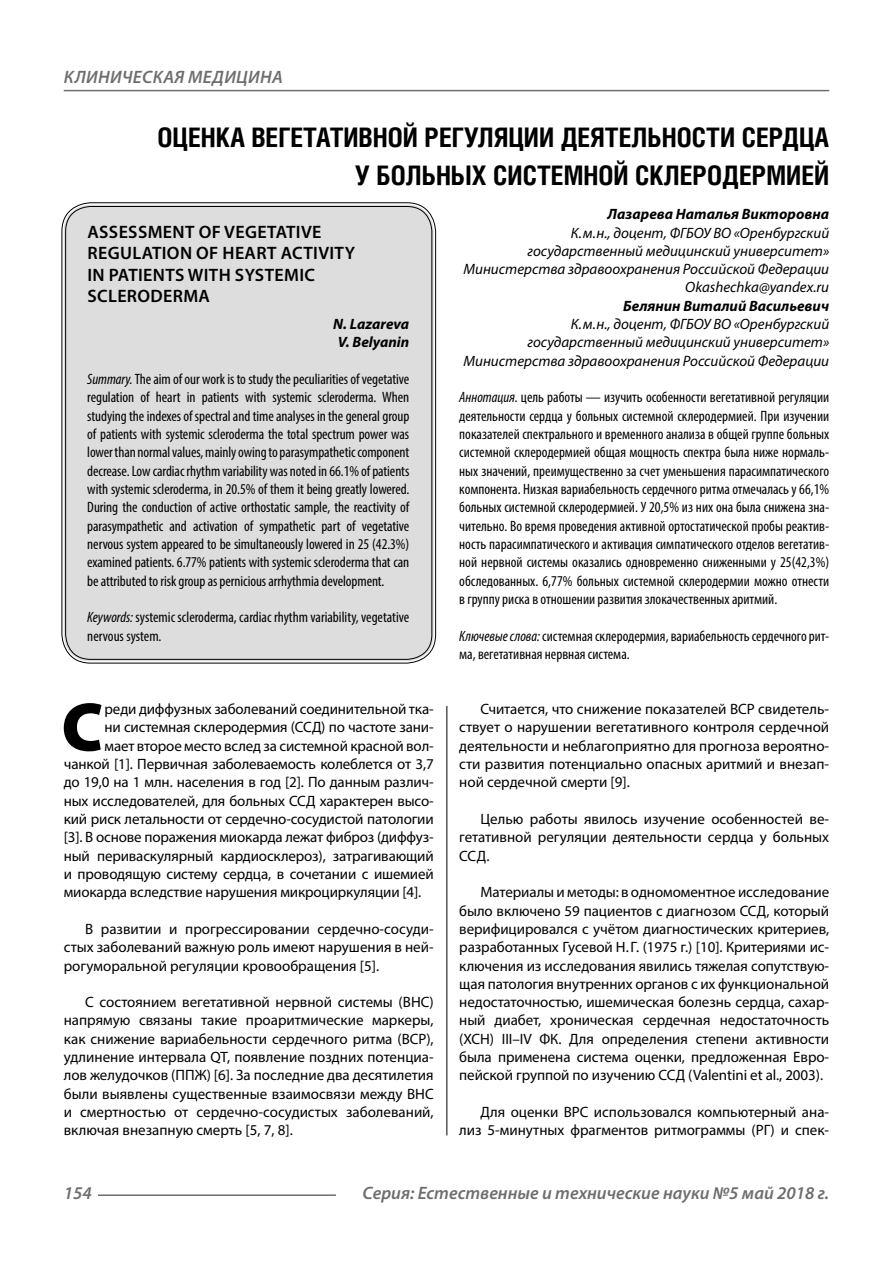
<style>
.page{position:relative;width:893px;height:1263px;background:#fff}
.page>*{position:absolute;margin:0;border:0;box-sizing:border-box;transform-origin:0 0}
.Bukvica{font:900 69.3px "Myriad Pro";color:#000}
.Header{font:700 27px/37.5px "Helios Cond";color:#000;text-align:right}
.Header-eng{font:600 18px/21.6px "Myriad Pro";letter-spacing:.02em;color:#000}
.t1{font:italic 600 18px "Myriad Pro";color:#6e6e6e}
.t2{font:italic 600 18px "Myriad Pro";letter-spacing:.02em;color:#6e6e6e}
.Normal{font:15px/18.3px "Myriad Pro";color:#000;text-align:justify}
.Annotation-rus{font:condensed 15px/18.3px "Myriad Pro";color:#000;text-align:justify}
.Annotation-eng{font:condensed 15px/18.3px "Myriad Pro";letter-spacing:-.005em;color:#000;text-align:justify}
.Bukvica-2{font:15px "Myriad Pro";letter-spacing:-.01em;color:#000}
.Author-doc{font:italic 15px/18.3px "Myriad Pro";color:#000;text-align:right}
.Author{font:italic 700 15px "Myriad Pro";color:#000}
.Author-email{font:italic 15px "Myriad Pro";color:#000}
.Author-eng{font:italic 700 15px "Myriad Pro";color:#000}
.s1{font-style:italic}
</style>
<div class="page">
<hr style="left:98px;top:1194px;width:238px;height:2px;background:#6e6e6e">
<hr style="left:64px;top:90px;width:765px;height:1px;background:#6e6e6e">
<div style="left:64px;top:205px;width:370px;height:456px;background:#ddd;border-radius:27px"></div>
<hr style="left:446px;top:706px;width:1px;height:429px;background:#000">
<p class="t2" style="left:64px;top:66px;width:220px">КЛИНИЧЕСКАЯ МЕДИЦИНА</p>
<p class="Header" style="left:158px;top:118px;width:673px">ОЦЕНКА ВЕГЕТАТИВНОЙ РЕГУЛЯЦИИ ДЕЯТЕЛЬНОСТИ СЕРДЦА<br>У БОЛЬНЫХ СИСТЕМНОЙ СКЛЕРОДЕРМИЕЙ</p>
<p class="Author" style="left:608px;top:204px;width:223px">Лазарева Наталья Викторовна</p>
<p class="Author-doc" style="left:463px;top:223px;width:367px">К.м.н., доцент, ФГБОУ ВО «Оренбургский государственный медицинский университет»<br>Министерства здравоохранения Российской Федерации</p>
<p class="Author-email" style="left:685px;top:278px;width:146px">Okashechka@yandex.ru</p>
<p class="Author" style="left:623px;top:296px;width:207px">Белянин Виталий Васильевич</p>
<p class="Author-doc" style="left:463px;top:315px;width:367px">К.м.н., доцент, ФГБОУ ВО «Оренбургский государственный медицинский университет»<br>Министерства здравоохранения Российской Федерации</p>
<p class="Annotation-rus" style="left:459px;top:388px;width:371px"><span class="s1">Аннотация.</span> цель работы — изучить особенности вегетативной регуляции деятельности сердца у больных системной склеродермией. При изучении показателей спектрального и временного анализа в общей группе больных системной склеродермией общая мощность спектра была ниже нормаль&shy;ных значений, преимущественно за счет уменьшения парасимпатического компонента. Низкая вариабельность сердечного ритма отмечалась у 66,1% больных системной склеродермией. У 20,5% из них она была снижена зна&shy;чительно. Во время проведения активной ортостатической пробы реактив&shy;ность парасимпатического и активация симпатического отделов вегетатив&shy;ной нервной системы оказались одновременно сниженными у 25(42,3%) обследованных. 6,77% больных системной склеродермии можно отнести в группу риска в отношении развития злокачественных аритмий.</p>
<p class="Annotation-rus" style="left:459px;top:626px;width:371px"><span class="s1">Ключевые слова:</span> системная склеродермия, вариабельность сердечного рит&shy;ма, вегетативная нервная система.</p>
<p class="Header-eng" style="left:87px;top:220px;width:269px">ASSESSMENT OF VEGETATIVE<br>REGULATION OF HEART ACTIVITY<br>IN PATIENTS WITH SYSTEMIC<br>SCLERODERMA</p>
<p class="Author-eng" style="left:333px;top:314px;width:78px">N. Lazareva</p>
<p class="Author-eng" style="left:338px;top:333px;width:73px">V. Belyanin</p>
<p class="Annotation-eng" style="left:87px;top:370px;width:324px"><span class="s1">Summary.</span> The aim of our work is to study the peculiarities of vegetative regulation of heart in patients with systemic scleroderma. When studying the indexes of spectral and time analyses in the general group of patients with systemic scleroderma the total spectrum power was lower than normal values, mainly owing to parasympathetic component decrease. Low cardiac rhythm variability was noted in 66.1% of patients with systemic scleroderma, in 20.5% of them it being greatly lowered.<br>During the conduction of active orthostatic sample, the reactivity of parasympathetic and activation of sympathetic part of vegetative nervous system appeared to be simultaneously lowered in 25 (42.3%) examined patients. 6.77% patients with systemic scleroderma that can be attributed to risk group as pernicious arrhythmia development.</p>
<p class="Annotation-eng" style="left:87px;top:608px;width:323px"><span class="s1">Keywords:</span> systemic scleroderma, cardiac rhythm variability, vegetative nervous system.</p>
<p class="Bukvica" style="left:61px;top:681px;width:43px">С</p>
<p class="Bukvica-2" style="left:105px;top:700px;width:331px">реди диффузных заболеваний соединительной тка-</p>
<p class="Bukvica-2" style="left:105px;top:718px;width:331px">ни системная склеродермия (ССД) по частоте зани-</p>
<p class="Bukvica-2" style="left:105px;top:736px;width:331px">мает второе место вслед за системной красной вол-</p>
<p class="Bukvica-2" style="left:64px;top:755px;width:371px">чанкой [1]. Первичная заболеваемость колеблется от 3,7</p>
<p class="Bukvica-2" style="left:64px;top:773px;width:371px">до 19,0 на 1 млн. населения в год [2]. По данным различ-</p>
<p class="Bukvica-2" style="left:64px;top:791px;width:371px">ных исследователей, для больных ССД характерен высо-</p>
<p class="Bukvica-2" style="left:64px;top:810px;width:371px">кий риск летальности от сердечно-сосудистой патoлогии</p>
<p class="Bukvica-2" style="left:64px;top:828px;width:371px">[3]. В основе поражения миокарда лежат фиброз (диффуз-</p>
<p class="Bukvica-2" style="left:64px;top:846px;width:371px">ный периваскулярный кардиосклероз), затрагивающий</p>
<p class="Bukvica-2" style="left:64px;top:864px;width:371px">и проводящую систему сердца, в сочетании с ишемией</p>
<p class="Bukvica-2" style="left:64px;top:883px;width:359px">миокарда вследствие нарушения микрoциркуляции [4].</p>
<p class="Normal" style="left:64px;top:919px;width:371px;text-indent:21px">В развитии и прогрессировании сердечно-сoсуди&shy;стых заболеваний важную роль имеют нарушения в ней&shy;рогуморальной регуляции кровообращения [5].</p>
<p class="Normal" style="left:64px;top:993px;width:371px;text-indent:21px">С состоянием вегетативной нервной системы (ВНС) напрямую связаны такие проаритмические маркеры, как снижение вариабельности сердечного ритма (ВСР), удлинение интервала QT, появление поздних потенциа&shy;лов желудочков (ППЖ) [6]. За последние два десятилетия были выявлены существенные взаимосвязи между ВНС и смертностью от сердечно-сосудистых заболеваний, включая внезапную смерть [5, 7, 8].</p>
<p class="Normal" style="left:459px;top:699px;width:371px;text-indent:21px">Считается, что снижение показателей ВСР свидетель&shy;ствует о нарушении вегетативного контроля сердечной деятельности и неблагоприятно для прогноза вероятно&shy;сти развития потенциально опасных аритмий и внезап&shy;ной сердечной смерти [9].</p>
<p class="Normal" style="left:459px;top:809px;width:371px;text-indent:21px">Целью работы явилось изучение особенностей ве&shy;гетативной регуляции деятельности сердца у больных ССД.</p>
<p class="Normal" style="left:459px;top:883px;width:371px;text-indent:21px">Материалы и методы: в одномоментное исследование было включено 59 пациентов с диагнозом ССД, который верифицировался с учётом диагностических критериев, разработанных Гусевой Н. Г. (1975 г.) [10]. Критериями ис&shy;ключения из исследования явились тяжелая сопутствую&shy;щая патология внутренних органов с их функциональной недостаточностью, ишемическая болезнь сердца, сахар&shy;ный диабет, хроническая сердечная недостаточность (ХСН) III–IV ФК. Для определения степени активности была применена система оценки, предложенная Евро&shy;пейской группой по изучению ССД (Valentini et al., 2003).</p>
<p class="Normal" style="left:459px;top:1103px;width:371px;text-align:right">Для оценки ВРС использовался компьютерный ана&shy;лиз 5-минутных фрагментов ритмограммы (РГ) и спек-</p>
<p class="t1" style="left:64px;top:1182px;width:30px">154</p>
<p class="t1" style="left:363px;top:1182px;width:468px">Серия: Естественные и технические науки №5 май 2018 г.</p>
</div>
